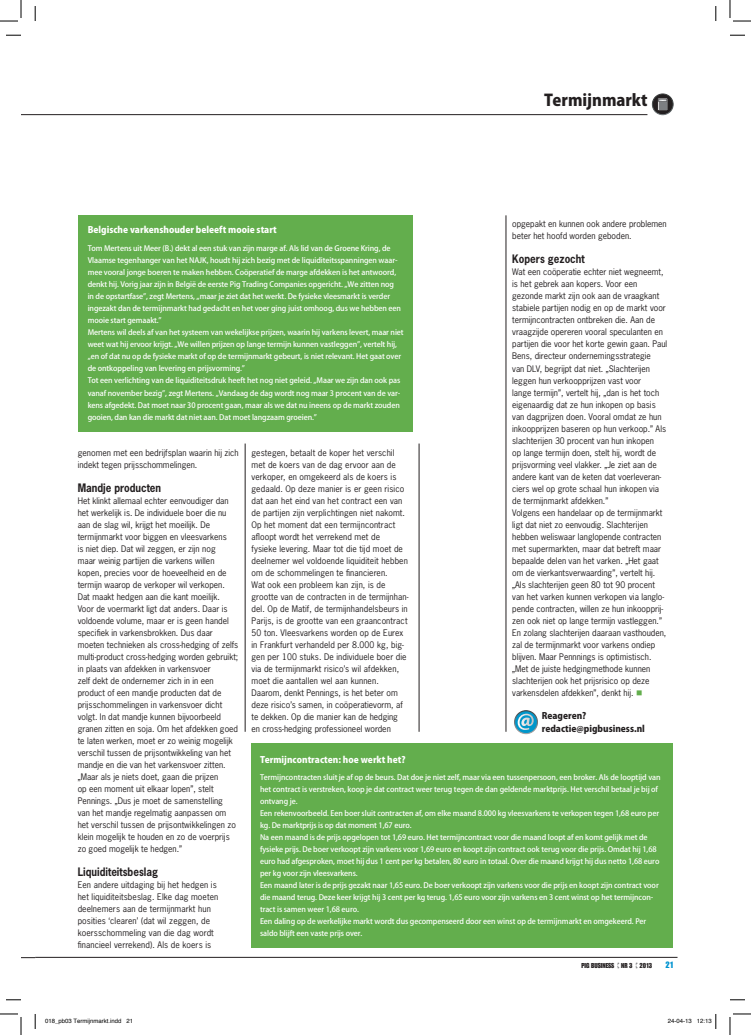
<style>
.page{position:relative;width:751px;height:1035px;background:#fff}
.page>*{position:absolute;margin:0;border:0;box-sizing:border-box;transform-origin:0 0}
.t1{font:800 16px "Koz Go Pro";color:#231f20}
.t2{font:700 11px "News Gothic Std";color:#231f20;scale:.9 1}
.t3{font:800 9px "Koz Go Pro";color:#fff}
.t4{font:800 9px/13px "Koz Go Pro";color:#231f20}
.t5{font:9px "Impact LT Std";color:#0093d0}
.t6{font:8.5px/12px "News Gothic Std";color:#231f20}
.t7{font:500 7.5px/12px "Koz Go Pro";letter-spacing:-.01em;color:#fff}
.t8{font:7px "Impact LT Std";color:#231f20}
.t9{font:6px "Helvetica";color:#000}
.s1{color:#63ae4d}
</style>
<div class="page">
<div style="left:78px;top:215px;width:334px;height:216px;background:#63ae4d"></div>
<hr style="left:35px;top:956px;width:642px;height:1px;background:#231f20">
<svg style="left:21px;top:957px;width:14px;height:1px"></svg>
<hr style="left:21px;top:114px;width:626px;height:1px;background:#231f20">
<svg style="left:514px;top:710px;width:24px;height:24px"></svg>
<div style="left:251px;top:743px;width:422px;height:204px;background:#63ae4d"></div>
<hr style="left:245px;top:443px;width:1px;height:288px;background:#231f20">
<hr style="left:419px;top:443px;width:1px;height:288px;background:#231f20">
<hr style="left:506px;top:215px;width:1px;height:516px;background:#231f20">
<svg style="left:652px;top:93px;width:21px;height:22px"></svg>
<svg style="left:6px;top:35px;width:15px;height:1px"></svg>
<svg style="left:730px;top:35px;width:15px;height:1px"></svg>
<svg style="left:6px;top:999px;width:15px;height:1px"></svg>
<svg style="left:730px;top:999px;width:15px;height:1px"></svg>
<svg style="left:35px;top:6px;width:1px;height:15px"></svg>
<svg style="left:35px;top:1014px;width:1px;height:14px"></svg>
<svg style="left:715px;top:6px;width:1px;height:15px"></svg>
<svg style="left:0;top:0;width:22px;height:22px"></svg>
<svg style="left:0;top:1013px;width:22px;height:21px"></svg>
<svg style="left:729px;top:0;width:22px;height:22px"></svg>
<svg style="left:729px;top:1013px;width:22px;height:21px"></svg>
<svg style="left:715px;top:1014px;width:1px;height:14px"></svg>
<p class="t1" style="left:544px;top:90px;width:105px">Termijnmarkt</p>
<p class="t6" style="left:512px;top:218px;width:156px">opgepakt en kunnen ook andere problemen beter het hoofd worden geboden.</p>
<p class="t2" style="left:512px;top:252px;width:82px">Kopers gezocht</p>
<p class="t6" style="left:512px;top:266px;width:157px">Wat een coöperatie echter niet wegneemt, is het gebrek aan kopers. Voor een gezonde markt zijn ook aan de vraagkant stabiele partijen nodig en op de markt voor termijncontracten ontbreken die. Aan de vraagzijde opereren vooral speculanten en partijen die voor het korte gewin gaan. Paul Bens, directeur ondernemingsstrategie<br>van DLV, begrijpt dat niet. „Slachterijen leggen hun verkoopprijzen vast voor<br>lange termijn”, vertelt hij, „dan is het toch eigenaardig dat ze hun inkopen op basis van dagprijzen doen. Vooral omdat ze hun inkoopprijzen baseren op hun verkoop.” Als slachterijen 30 procent van hun inkopen<br>op lange termijn doen, stelt hij, wordt de prijsvorming veel vlakker. „Je ziet aan de andere kant van de keten dat voerleveran&shy;ciers wel op grote schaal hun inkopen via de termijnmarkt afdekken.”<br>Volgens een handelaar op de termijnmarkt ligt dat niet zo eenvoudig. Slachterijen hebben weliswaar langlopende contracten met supermarkten, maar dat betreft maar bepaalde delen van het varken. „Het gaat om de vierkantsverwaarding”, vertelt hij. „Als slachterijen geen 80 tot 90 procent van het varken kunnen verkopen via langlo&shy;pende contracten, willen ze hun inkoopprij&shy;zen ook niet op lange termijn vastleggen.” En zolang slachterijen daaraan vasthouden, zal de termijnmarkt voor varkens ondiep blijven. Maar Pennnings is optimistisch. „Met de juiste hedgingmethode kunnen slachterijen ook het prijsrisico op deze varkensdelen afdekken”, denkt hij. <span class="s1">■</span></p>
<p class="t3" style="left:88px;top:224px;width:190px">Belgische varkenshouder beleeft mooie start</p>
<p class="t7" style="left:88px;top:243px;width:317px">Tom Mertens uit Meer (B.) dekt al een stuk van zijn marge af. Als lid van de Groene Kring, de Vlaamse tegenhanger van het NAJK, houdt hij zich bezig met de liquiditeitsspanningen waar&shy;mee vooral jonge boeren te maken hebben. Coöperatief de marge afdekken is het antwoord, denkt hij. Vorig jaar zijn in België de eerste Pig Trading Companies opgericht. „We zitten nog<br>in de opstartfase”, zegt Mertens, „maar je ziet dat het werkt. De fysieke vleesmarkt is verder ingezakt dan de termijnmarkt had gedacht en het voer ging juist omhoog, dus we hebben een mooie start gemaakt.”<br>Mertens wil deels af van het systeem van wekelijkse prijzen, waarin hij varkens levert, maar niet weet wat hij ervoor krijgt. „We willen prijzen op lange termijn kunnen vastleggen”, vertelt hij, „en of dat nu op de fysieke markt of op de termijnmarkt gebeurt, is niet relevant. Het gaat over de ontkoppeling van levering en prijsvorming.”<br>Tot een verlichting van de liquiditeitsdruk heeft het nog niet geleid. „Maar we zijn dan ook pas vanaf november bezig”, zegt Mertens. „Vandaag de dag wordt nog maar 3 procent van de var&shy;kens afgedekt. Dat moet naar 30 procent gaan, maar als we dat nu ineens op de markt zouden gooien, dan kan die markt dat niet aan. Dat moet langzaam groeien.”</p>
<p class="t6" style="left:78px;top:446px;width:162px">genomen met een bedrijfsplan waarin hij zich indekt tegen prijsschommelingen.</p>
<p class="t2" style="left:78px;top:480px;width:94px">Mandje producten</p>
<p class="t6" style="left:78px;top:494px;width:162px">Het klinkt allemaal echter eenvoudiger dan het werkelijk is. De individuele boer die nu aan de slag wil, krijgt het moeilijk. De termijnmarkt voor biggen en vleesvarkens<br>is niet diep. Dat wil zeggen, er zijn nog<br>maar weinig partijen die varkens willen kopen, precies voor de hoeveelheid en de termijn waarop de verkoper wil verkopen.<br>Dat maakt hedgen aan die kant moeilijk.<br>Voor de voermarkt ligt dat anders. Daar is voldoende volume, maar er is geen handel specifiek in varkensbrokken. Dus daar moeten technieken als cross-hedging of zelfs multi-product cross-hedging worden gebruikt; in plaats van afdekken in varkensvoer<br>zelf dekt de ondernemer zich in in een product of een mandje producten dat de prijsschommelingen in varkensvoer dicht volgt. In dat mandje kunnen bijvoorbeeld granen zitten en soja. Om het afdekken goed te laten werken, moet er zo weinig mogelijk verschil tussen de prijsontwikkeling van het mandje en die van het varkensvoer zitten. „Maar als je niets doet, gaan die prijzen<br>op een moment uit elkaar lopen”, stelt Pennings. „Dus je moet de samenstelling<br>van het mandje regelmatig aanpassen om het verschil tussen de prijsontwikkelingen zo klein mogelijk te houden en zo de voerprijs zo goed mogelijk te hedgen.”</p>
<p class="t2" style="left:78px;top:864px;width:91px">Liquiditeitsbeslag</p>
<p class="t6" style="left:78px;top:878px;width:142px">Een andere uitdaging bij het hedgen is het liquiditeitsbeslag. Elke dag moeten deelnemers aan de termijnmarkt hun posities ‘clearen’ (dat wil zeggen, de koersschommeling van die dag wordt financieel verrekend). Als de koers is</p>
<p class="t6" style="left:251px;top:446px;width:158px">gestegen, betaalt de koper het verschil met de koers van de dag ervoor aan de verkoper, en omgekeerd als de koers is gedaald. Op deze manier is er geen risico dat aan het eind van het contract een van de partijen zijn verplichtingen niet nakomt.<br>Op het moment dat een termijncontract afloopt wordt het verrekend met de<br>fysieke levering. Maar tot die tijd moet de deelnemer wel voldoende liquiditeit hebben om de schommelingen te financieren.<br>Wat ook een probleem kan zijn, is de grootte van de contracten in de termijnhan&shy;del. Op de Matif, de termijnhandelsbeurs in Parijs, is de grootte van een graancontract 50 ton. Vleesvarkens worden op de Eurex in Frankfurt verhandeld per 8.000 kg, big&shy;gen per 100 stuks. De individuele boer die via de termijnmarkt risico’s wil afdekken, moet die aantallen wel aan kunnen.<br>Daarom, denkt Pennings, is het beter om deze risico’s samen, in coöperatievorm, af te dekken. Op die manier kan de hedging en cross-hedging professioneel worden</p>
<p class="t4" style="left:542px;top:709px;width:105px">Reageren? redactie@pigbusiness.nl</p>
<p class="t3" style="left:260px;top:753px;width:147px">Termijncontracten: hoe werkt het?</p>
<p class="t7" style="left:260px;top:771px;width:402px">Termijncontracten sluit je af op de beurs. Dat doe je niet zelf, maar via een tussenpersoon, een broker. Als de looptijd van het contract is verstreken, koop je dat contract weer terug tegen de dan geldende marktprijs. Het verschil betaal je bij of ontvang je.<br>Een rekenvoorbeeld. Een boer sluit contracten af, om elke maand 8.000 kg vleesvarkens te verkopen tegen 1,68 euro per kg. De marktprijs is op dat moment 1,67 euro.<br>Na een maand is de prijs opgelopen tot 1,69 euro. Het termijncontract voor die maand loopt af en komt gelijk met de fysieke prijs. De boer verkoopt zijn varkens voor 1,69 euro en koopt zijn contract ook terug voor die prijs. Omdat hij 1,68 euro had afgesproken, moet hij dus 1 cent per kg betalen, 80 euro in totaal. Over die maand krijgt hij dus netto 1,68 euro per kg voor zijn vleesvarkens.<br>Een maand later is de prijs gezakt naar 1,65 euro. De boer verkoopt zijn varkens voor die prijs en koopt zijn contract voor die maand terug. Deze keer krijgt hij 3 cent per kg terug. 1,65 euro voor zijn varkens en 3 cent winst op het termijncon&shy;tract is samen weer 1,68 euro.<br>Een daling op de werkelijke markt wordt dus gecompenseerd door een winst op de termijnmarkt en omgekeerd. Per saldo blijft een vaste prijs over.</p>
<p class="t8" style="left:581px;top:961px;width:72px">Pig BUSINESS NR 3 2013</p>
<p class="t5" style="left:665px;top:959px;width:9px">21</p>
<p class="t9" style="left:45px;top:1015px;width:90px">018_pb03 Termijnmarkt.indd 21</p>
<p class="t9" style="left:667px;top:1015px;width:46px">24-04-13 12:13</p>
</div>
